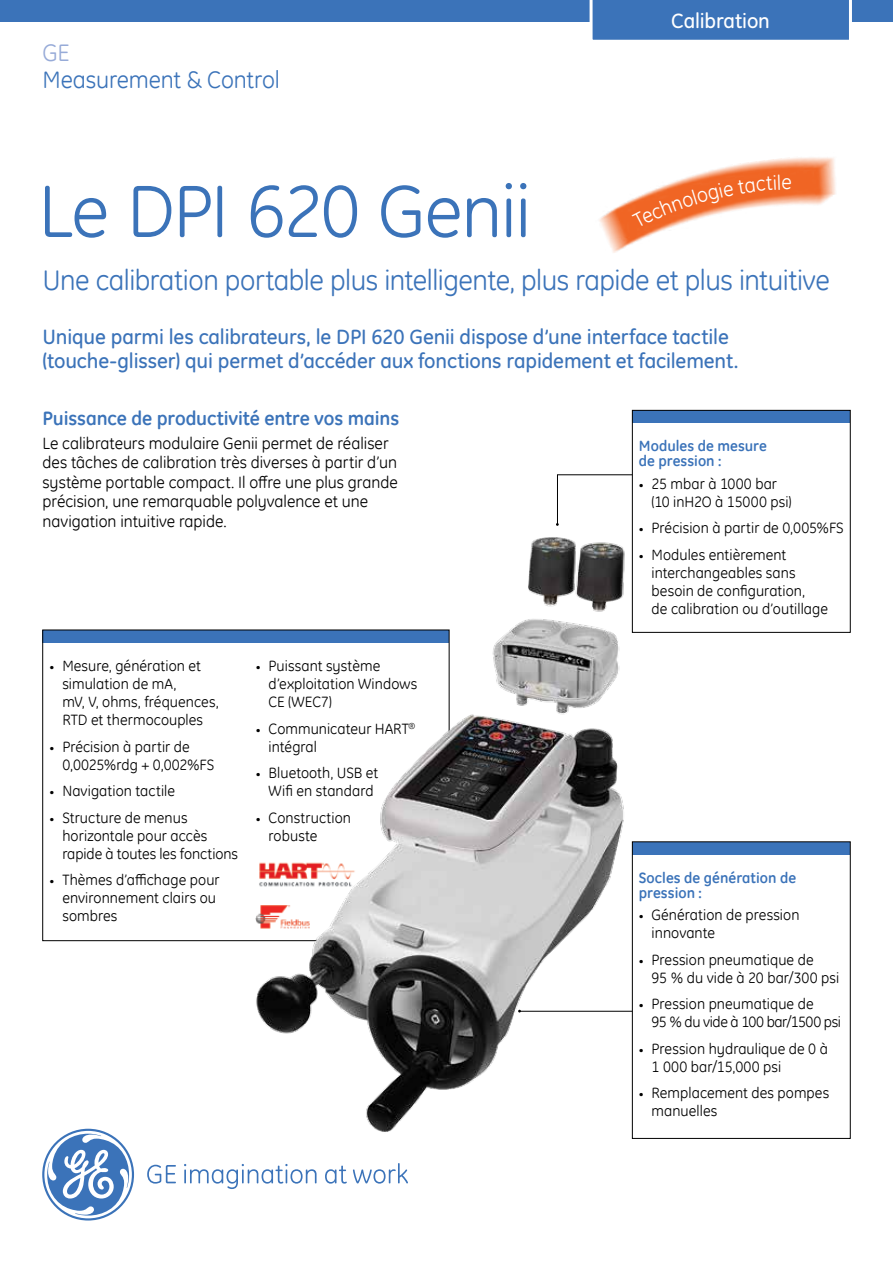
<style>
.page{position:relative;width:893px;height:1263px;background:#fff}
.page>*{position:absolute;margin:0;border:0;box-sizing:border-box;transform-origin:0 0}
.t1{font:75px "GE Inspira";letter-spacing:-.02em;color:#3b73b9}
.t2{font:28.5px "GE Inspira";letter-spacing:-.015em;color:#3b73b9}
.t3{font:24px "GE Inspira";letter-spacing:-.005em;color:#3b73b9}
.t4{font:24px "GE Inspira";color:#97abd8}
.t5{font:500 21px/24px "GE Inspira";letter-spacing:-.005em;color:#3b73b9}
.t6{font:500 21px "GE Inspira";letter-spacing:-.005em;color:#fff}
.t7{font:20.55px "GE Inspira";color:#fff}
.t8{font:700 19.5px "GE Inspira";letter-spacing:-.005em;color:#3b73b9}
.t9{font:16.5px/19.5px "GE Inspira";color:#000}
.t10{font:15px/18px "GE Inspira";letter-spacing:.005em;color:#000}
.t11{font:700 15px/15px "GE Inspira";letter-spacing:.005em;color:#3b73b9}
.s1{font-size:10.5px}
</style>
<div class="page">
<div style="left:632px;top:410px;width:218px;height:13px;background:#3b73b9"></div>
<div style="left:632px;top:842px;width:218px;height:13px;background:#3b73b9"></div>
<svg style="left:147px;top:1165px;width:29px;height:18px"></svg>
<svg style="left:184px;top:1164px;width:133px;height:25px"></svg>
<svg style="left:325px;top:1165px;width:22px;height:18px"></svg>
<svg style="left:353px;top:1163px;width:55px;height:20px"></svg>
<svg style="left:42px;top:1129px;width:92px;height:91px"></svg>
<div style="left:0;top:0;width:893px;height:21px;background:#3b73b9"></div>
<svg style="left:590px;top:0;width:262px;height:40px"></svg>
<div style="left:632px;top:410px;width:218px;height:222px;border:1px solid #000"></div>
<hr style="left:520px;top:1011px;width:112px;height:1px;background:#000">
<svg style="left:557px;top:474px;width:76px;height:52px"></svg>
<div style="left:43px;top:630px;width:406px;height:13px;background:#3b73b9"></div>
<img style="left:232px;top:510px;width:397px;height:622px">
<img style="left:256px;top:904px;width:54px;height:25px">
<img style="left:599px;top:157px;width:237px;height:96px">
<svg style="left:632px;top:174px;width:148px;height:54px"></svg>
<h3 class="t4" style="left:43px;top:37px;width:29px">GE</h3>
<h3 class="t3" style="left:43px;top:64px;width:239px">Measurement &amp; Control</h3>
<h1 class="t1" style="left:38px;top:163px;width:494px">Le DPI 620 Genii</h1>
<h3 class="t6" style="left:671px;top:8px;width:100px">Calibration</h3>
<h3 class="t7" style="left:782px;top:169px;width:12px">e</h3>
<h2 class="t2" style="left:43px;top:262px;width:789px">Une calibration portable plus intelligente, plus rapide et plus intuitive</h2>
<h3 class="t5" style="left:43px;top:324px;width:697px">Unique parmi les calibrateurs, le DPI 620 Genii dispose d’une interface tactile (touche-glisser) qui permet d’accéder aux fonctions rapidement et facilement.</h3>
<h3 class="t8" style="left:43px;top:405px;width:358px">Puissance de productivité entre vos mains</h3>
<p class="t9" style="left:43px;top:433px;width:357px">Le calibrateurs modulaire Genii permet de réaliser des tâches de calibration très diverses à partir d’un système portable compact. Il offre une plus grande précision, une remarquable polyvalence et une navigation intuitive rapide.</p>
<p class="t10" style="left:62px;top:657px;width:158px;text-indent:-13px"><span class="s1">•</span> Mesure, génération et simulation de mA,<br>mV, V, ohms, fréquences,<br>RTD et thermocouples</p>
<p class="t10" style="left:62px;top:737px;width:154px;text-indent:-13px"><span class="s1">•</span> Précision à partir de<br>0,0025%rdg + 0,002%FS</p>
<p class="t10" style="left:50px;top:782px;width:127px"><span class="s1">•</span> Navigation tactile</p>
<p class="t10" style="left:62px;top:808px;width:177px;text-indent:-13px"><span class="s1">•</span> Structure de menus horizontale pour accès rapide à toutes les fonctions</p>
<p class="t10" style="left:62px;top:871px;width:159px;text-indent:-13px"><span class="s1">•</span> Thèmes d’affichage pour environnement clairs ou sombres</p>
<p class="t10" style="left:269px;top:657px;width:150px;text-indent:-13px"><span class="s1">•</span> Puissant système d’exploitation Windows<br>CE (WEC7)</p>
<p class="t10" style="left:269px;top:719px;width:148px;text-indent:-13px"><span class="s1">•</span> Communicateur HART<sup>® </sup>intégral</p>
<p class="t10" style="left:256px;top:764px;width:124px;text-align:center"><span class="s1">•</span> Bluetooth, USB et<br>Wifi en standard</p>
<p class="t10" style="left:269px;top:808px;width:84px;text-indent:-13px"><span class="s1">•</span> Construction robuste</p>
<p class="t11" style="left:639px;top:438px;width:130px">Modules de mesure de pression :</p>
<p class="t10" style="left:652px;top:474px;width:142px;text-indent:-13px"><span class="s1">•</span> 25 mbar à 1000 bar (10 inH2O à 15000 psi)</p>
<p class="t10" style="left:639px;top:519px;width:207px"><span class="s1">•</span> Précision à partir de 0,005%FS</p>
<p class="t10" style="left:652px;top:545px;width:178px;text-indent:-13px"><span class="s1">•</span> Modules entièrement interchangeables sans besoin de configuration,<br>de calibration ou d’outillage</p>
<p class="t11" style="left:639px;top:870px;width:159px">Socles de génération de pression :</p>
<p class="t10" style="left:652px;top:906px;width:149px;text-indent:-13px"><span class="s1">•</span> Génération de pression innovante</p>
<p class="t10" style="left:652px;top:950px;width:189px;text-indent:-13px"><span class="s1">•</span> Pression pneumatique de<br>95 % du vide à 20 bar/300 psi</p>
<p class="t10" style="left:652px;top:995px;width:191px;text-indent:-13px"><span class="s1">•</span> Pression pneumatique de<br>95 % du vide à 100 bar/1500 psi</p>
<p class="t10" style="left:652px;top:1039px;width:178px;text-indent:-13px"><span class="s1">•</span> Pression hydraulique de 0 à<br>1 000 bar/15,000 psi</p>
<p class="t10" style="left:652px;top:1084px;width:179px;text-indent:-13px"><span class="s1">•</span> Remplacement des pompes manuelles</p>
</div>
